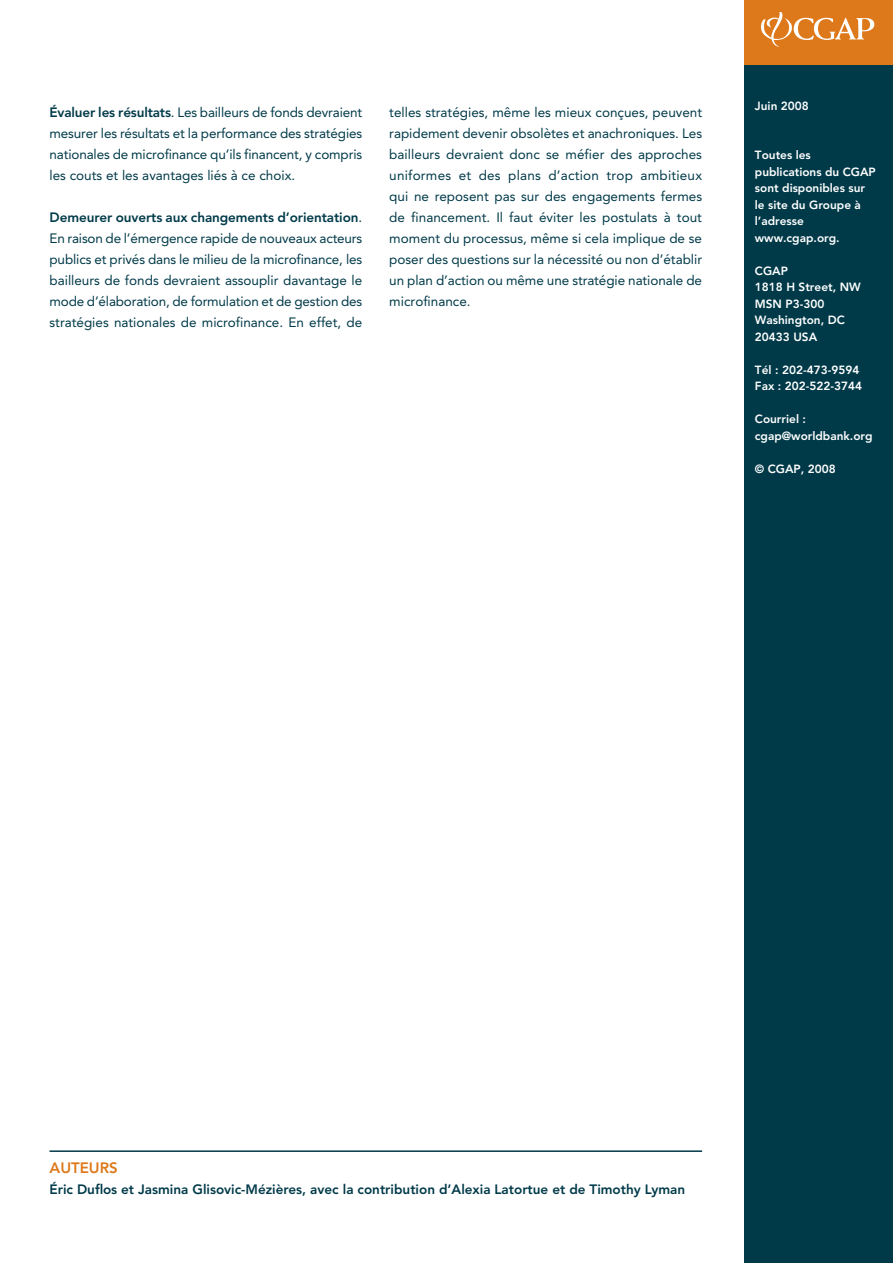
<style>
.page{position:relative;width:893px;height:1263px;background:#fff}
.page>*{position:absolute;margin:0;border:0;box-sizing:border-box;transform-origin:0 0}
.t1{font:800 15px "Avenir";color:#de791b}
.t2{font:13.5px/21px "Avenir";color:#003a49;text-align:justify}
.t3{font:800 13.5px "Avenir";color:#003a49}
.t4{font:800 11.85px/16.5px "Avenir";color:#fff}
.s1{font-weight:800}
</style>
<div class="page">
<div style="left:744px;top:51px;width:149px;height:1212px;background:#003a49"></div>
<div style="left:744px;top:0;width:149px;height:64px;background:#de791b"></div>
<svg style="left:761px;top:12px;width:113px;height:35px"></svg>
<hr style="left:50px;top:1150px;width:652px;height:2px;background:#003a49">
<p class="t2" style="left:50px;top:103px;width:314px"><span class="s1">Évaluer les résultats</span>. Les bailleurs de fonds devraient mesurer les résultats et la performance des stratégies nationales de microfinance qu’ils financent, y compris les couts et les avantages liés à ce choix.</p>
<p class="t2" style="left:50px;top:208px;width:314px"><span class="s1">Demeurer ouverts aux changements d’orientation</span>.<br>En raison de l’émergence rapide de nouveaux acteurs publics et privés dans le milieu de la microfinance, les bailleurs de fonds devraient assouplir davantage le mode d’élaboration, de formulation et de gestion des stratégies nationales de microfinance. En effet, de</p>
<p class="t2" style="left:389px;top:103px;width:314px">telles stratégies, même les mieux conçues, peuvent rapidement devenir obsolètes et anachroniques. Les bailleurs devraient donc se méfier des approches uniformes et des plans d’action trop ambitieux qui ne reposent pas sur des engagements fermes de financement. Il faut éviter les postulats à tout moment du processus, même si cela implique de se poser des questions sur la nécessité ou non d’établir un plan d’action ou même une stratégie nationale de microfinance.</p>
<p class="t4" style="left:755px;top:99px;width:55px">Juin 2008</p>
<p class="t4" style="left:755px;top:148px;width:122px">Toutes les publications du CGAP sont disponibles sur le site du Groupe à l’adresse www.cgap.org.</p>
<p class="t4" style="left:755px;top:264px;width:107px">CGAP<br>1818 H Street, NW<br>MSN P3-300<br>Washington, DC<br>20433 USA</p>
<p class="t4" style="left:755px;top:363px;width:109px">Tél : 202-473-9594<br>Fax : 202-522-3744</p>
<p class="t4" style="left:755px;top:412px;width:119px">Courriel : cgap@worldbank.org</p>
<p class="t4" style="left:755px;top:462px;width:82px">© CGAP, 2008</p>
<p class="t1" style="left:50px;top:1161px;width:70px">AUTEURS</p>
<p class="t3" style="left:50px;top:1183px;width:637px">Éric Duflos et Jasmina Glisovic-Mézières, avec la contribution d’Alexia Latortue et de Timothy Lyman</p>
</div>
